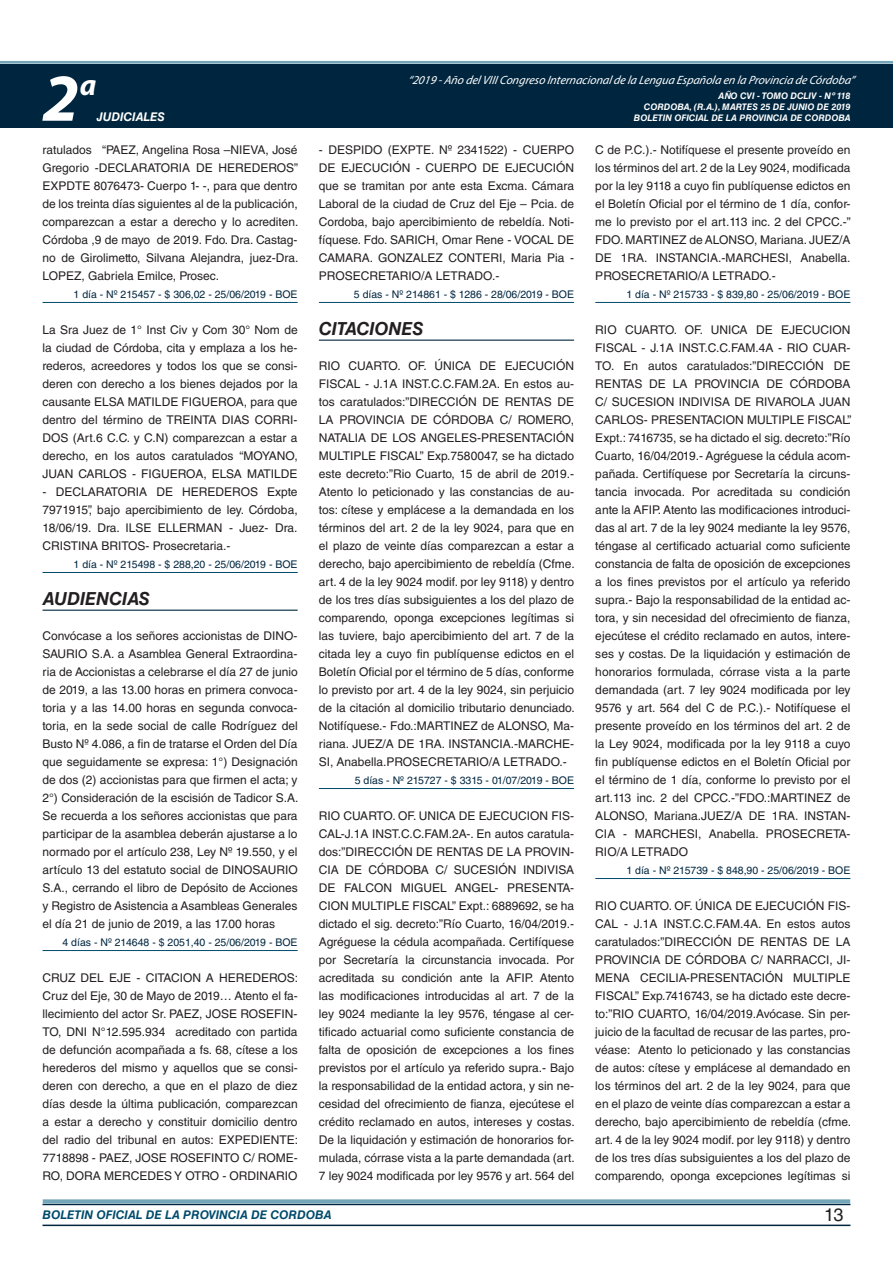
<style>
.page{position:relative;width:893px;height:1263px;background:#fff}
.page>*{position:absolute;margin:0;border:0;box-sizing:border-box;transform-origin:0 0}
.t1{font:italic 700 67.5px "Myriad Pro";color:#fff}
.t2{font:italic 700 30px "Myriad Pro";color:#fff}
.t3{font:italic 700 18px "Helvetica LT Std";color:#231f20}
.t4{font:18px "Helvetica LT Std";color:#231f20}
.t5{font:12px/18px "Helvetica LT Std";color:#231f20;text-align:justify}
.t6{font:italic 12px "Myriad Pro";color:#fff}
.t7{font:italic 700 12px "Helvetica LT Std";color:#004b6c}
.t8{font:italic 700 12px "Helvetica LT Std";color:#fff}
.t9{font:10.5px "Helvetica LT Std";color:#00263f}
.t10{font:italic 700 9px/10.8px "Helvetica LT Std";color:#fff;text-align:right}
</style>
<div class="page">
<div style="left:0;top:61px;width:893px;height:6px;background:#fff;opacity:.75"></div>
<div style="left:0;top:64px;width:893px;height:64px;background:#00263f"></div>
<hr style="left:43px;top:1224px;width:807px;height:2px;background:#00263f">
<div style="left:42px;top:1198px;width:809px;height:8px;background:#fff;opacity:.75"></div>
<hr style="left:43px;top:302px;width:255px;height:1px;background:#004b6c">
<hr style="left:43px;top:572px;width:255px;height:1px;background:#004b6c">
<hr style="left:43px;top:610px;width:255px;height:1px;background:#00263f">
<hr style="left:43px;top:950px;width:255px;height:1px;background:#004b6c">
<hr style="left:319px;top:302px;width:255px;height:1px;background:#004b6c">
<hr style="left:319px;top:340px;width:255px;height:1px;background:#00263f">
<hr style="left:319px;top:788px;width:255px;height:1px;background:#004b6c">
<hr style="left:595px;top:302px;width:255px;height:1px;background:#004b6c">
<hr style="left:595px;top:878px;width:255px;height:1px;background:#004b6c">
<h2 class="t2" style="left:80px;top:66px;width:18px">a</h2>
<p class="t6" style="left:408px;top:72px;width:448px">“2019 -Año delVIIICongreso Internacionalde la Lengua Esp añola en la Provincia de Córdoba”</p>
<h1 class="t1" style="left:43px;top:54px;width:38px">2</h1>
<p class="t10" style="left:644px;top:91px;width:208px">AÑO CVI - TOMO DCLIV - Nº 118<br>CORDOBA, (R.A.), MARTES 25 DE JUNIO DE 2019</p>
<p class="t8" style="left:97px;top:110px;width:70px">JUDICIALES</p>
<p class="t10" style="left:634px;top:112px;width:218px">BOLETIN OFICIAL DE LA PROVINCIA DE CORDOBA</p>
<p class="t5" style="left:43px;top:141px;width:257px">ratulados “PAEZ, Angelina Rosa –NIEVA, José Gregorio -DECLARATORIA DE HEREDEROS” EXPDTE 8076473- Cuerpo 1- -, para que dentro de los treinta días siguientes al de la publicación, comparezcan a estar a derecho y lo acrediten.<br>Córdoba ,9 de mayo de 2019. Fdo. Dra. Castag&shy;no de Girolimetto, Silvana Alejandra, juez-Dra.<br>LOPEZ, Gabriela Emilce, Prosec.</p>
<p class="t9" style="left:74px;top:288px;width:226px">1 día - Nº 215457 - $ 306,02 - 25/06/2019 - BOE</p>
<p class="t5" style="left:43px;top:321px;width:257px">La Sra Juez de 1° Inst Civ y Com 30° Nom de la ciudad de Córdoba, cita y emplaza a los he&shy;rederos, acreedores y todos los que se consi&shy;deren con derecho a los bienes dejados por la causante ELSA MATILDE FIGUEROA, para que dentro del término de TREINTA DIAS CORRI-DOS (Art.6 C.C. y C.N) comparezcan a estar a derecho, en los autos caratulados “MOYANO, JUAN CARLOS - FIGUEROA, ELSA MATILDE</p>
<p class="t5" style="left:43px;top:483px;width:257px">- DECLARATORIA DE HEREDEROS Expte 7971915”, bajo apercibimiento de ley. Córdoba, 18/06/19. Dra. ILSE ELLERMAN - Juez- Dra.<br>CRISTINA BRITOS- Prosecretaria.-</p>
<p class="t9" style="left:74px;top:558px;width:226px">1 día - Nº 215498 - $ 288,20 - 25/06/2019 - BOE</p>
<h3 class="t3" style="left:43px;top:588px;width:109px">AUDIENCIAS</h3>
<p class="t5" style="left:43px;top:627px;width:257px">Convócase a los señores accionistas de DINO-SAURIO S.A. a Asamblea General Extraordina&shy;ria de Accionistas a celebrarse el día 27 de junio de 2019, a las 13.00 horas en primera convoca&shy;toria y a las 14.00 horas en segunda convoca&shy;toria, en la sede social de calle Rodríguez del Busto Nº 4.086, a fin de tratarse el Orden del Día que seguidamente se expresa: 1°) Designación de dos (2) accionistas para que firmen el acta; y 2°) Consideración de la escisión de Tadicor S.A.<br>Se recuerda a los señores accionistas que para participar de la asamblea deberán ajustarse a lo normado por el artículo 238, Ley Nº 19.550, y el artículo 13 del estatuto social de DINOSAURIO S.A., cerrando el libro de Depósito de Acciones y Registro de Asistencia a Asambleas Generales el día 21 de junio de 2019, a las 17.00 horas</p>
<p class="t9" style="left:63px;top:936px;width:237px">4 días - Nº 214648 - $ 2051,40 - 25/06/2019 - BOE</p>
<p class="t5" style="left:43px;top:969px;width:257px">CRUZ DEL EJE - CITACION A HEREDEROS:<br>Cruz del Eje, 30 de Mayo de 2019… Atento el fa&shy;llecimiento del actor Sr. PAEZ, JOSE ROSEFIN-TO, DNI N°12.595.934 acreditado con partida de defunción acompañada a fs. 68, cítese a los herederos del mismo y aquellos que se consi&shy;deren con derecho, a que en el plazo de diez días desde la última publicación, comparezcan a estar a derecho y constituir domicilio dentro del radio del tribunal en autos: EXPEDIENTE:<br>7718898 - PAEZ, JOSE ROSEFINTO C/ ROME-RO, DORA MERCEDES Y OTRO - ORDINARIO</p>
<p class="t5" style="left:319px;top:141px;width:257px">- DESPIDO (EXPTE. Nº 2341522) - CUERPO DE EJECUCIÓN - CUERPO DE EJECUCIÓN que se tramitan por ante esta Excma. Cámara Laboral de la ciudad de Cruz del Eje – Pcia. de Cordoba, bajo apercibimiento de rebeldía. Noti&shy;fíquese. Fdo. SARICH, Omar Rene - VOCAL DE CAMARA. GONZALEZ CONTERI, Maria Pia - PROSECRETARIO/A LETRADO.-</p>
<p class="t9" style="left:354px;top:288px;width:222px">5 días - Nº 214861 - $ 1286 - 28/06/2019 - BOE</p>
<h3 class="t3" style="left:319px;top:318px;width:106px">CITACIONES</h3>
<p class="t5" style="left:319px;top:357px;width:257px">RIO CUARTO. OF. ÚNICA DE EJECUCIÓN FISCAL - J.1A INST.C.C.FAM.2A. En estos au&shy;tos caratulados:”DIRECCIÓN DE RENTAS DE LA PROVINCIA DE CÓRDOBA C/ ROMERO, NATALIA DE LOS ANGELES-PRESENTACIÓN MULTIPLE FISCAL” Exp.7580047, se ha dictado este decreto:”Rio Cuarto, 15 de abril de 2019.- Atento lo peticionado y las constancias de au&shy;tos: cítese y emplácese a la demandada en los términos del art. 2 de la ley 9024, para que en el plazo de veinte días comparezcan a estar a derecho, bajo apercibimiento de rebeldía (Cfme. art. 4 de la ley 9024 modif. por ley 9118) y dentro de los tres días subsiguientes a los del plazo de comparendo, oponga excepciones legítimas si las tuviere, bajo apercibimiento del art. 7 de la citada ley a cuyo fin publíquense edictos en el Boletín Oficial por el término de 5 días, conforme lo previsto por art. 4 de la ley 9024, sin perjuicio de la citación al domicilio tributario denunciado.<br>Notifíquese.- Fdo.:MARTINEZ de ALONSO, Ma&shy;riana. JUEZ/A DE 1RA. INSTANCIA.-MARCHE-SI, Anabella.PROSECRETARIO/A LETRADO.-</p>
<p class="t9" style="left:355px;top:774px;width:221px">5 días - Nº 215727 - $ 3315 - 01/07/2019 - BOE</p>
<p class="t5" style="left:319px;top:807px;width:257px">RIO CUARTO. OF. UNICA DE EJECUCION FIS-CAL-J.1A INST.C.C.FAM.2A-. En autos caratula&shy;dos:”DIRECCIÓN DE RENTAS DE LA PROVIN-CIA DE CÓRDOBA C/ SUCESIÓN INDIVISA DE FALCON MIGUEL ANGEL- PRESENTA-CION MULTIPLE FISCAL” Expt.: 6889692, se ha dictado el sig. decreto:”Río Cuarto, 16/04/2019.- Agréguese la cédula acompañada. Certifíquese por Secretaría la circunstancia invocada. Por acreditada su condición ante la AFIP. Atento las modificaciones introducidas al art. 7 de la ley 9024 mediante la ley 9576, téngase al cer&shy;tificado actuarial como suficiente constancia de falta de oposición de excepciones a los fines previstos por el artículo ya referido supra.- Bajo la responsabilidad de la entidad actora, y sin ne&shy;cesidad del ofrecimiento de fianza, ejecútese el crédito reclamado en autos, intereses y costas.<br>De la liquidación y estimación de honorarios for&shy;mulada, córrase vista a la parte demandada (art.<br>7 ley 9024 modificada por ley 9576 y art. 564 del</p>
<p class="t5" style="left:595px;top:141px;width:257px">C de P.C.).- Notifíquese el presente proveído en los términos del art. 2 de la Ley 9024, modificada por la ley 9118 a cuyo fin publíquense edictos en el Boletín Oficial por el término de 1 día, confor&shy;me lo previsto por el art.113 inc. 2 del CPCC.-” FDO. MARTINEZ de ALONSO, Mariana. JUEZ/A DE 1RA. INSTANCIA.-MARCHESI, Anabella.<br>PROSECRETARIO/A LETRADO.-</p>
<p class="t9" style="left:626px;top:288px;width:226px">1 día - Nº 215733 - $ 839,80 - 25/06/2019 - BOE</p>
<p class="t5" style="left:595px;top:321px;width:258px">RIO CUARTO. OF. UNICA DE EJECUCION FISCAL - J.1A INST.C.C.FAM.4A - RIO CUAR-TO. En autos caratulados:”DIRECCIÓN DE RENTAS DE LA PROVINCIA DE CÓRDOBA C/ SUCESION INDIVISA DE RIVAROLA JUAN CARLOS- PRESENTACION MULTIPLE FISCAL”.<br>Expt.: 7416735, se ha dictado el sig. decreto:”Río Cuarto, 16/04/2019.- Agréguese la cédula acom&shy;pañada. Certifíquese por Secretaría la circuns&shy;tancia invocada. Por acreditada su condición ante la AFIP. Atento las modificaciones introduci&shy;das al art. 7 de la ley 9024 mediante la ley 9576, téngase al certificado actuarial como suficiente constancia de falta de oposición de excepciones a los fines previstos por el artículo ya referido supra.- Bajo la responsabilidad de la entidad ac&shy;tora, y sin necesidad del ofrecimiento de fianza, ejecútese el crédito reclamado en autos, intere&shy;ses y costas. De la liquidación y estimación de honorarios formulada, córrase vista a la parte demandada (art. 7 ley 9024 modificada por ley 9576 y art. 564 del C de P.C.).- Notifíquese el presente proveído en los términos del art. 2 de la Ley 9024, modificada por la ley 9118 a cuyo fin publíquense edictos en el Boletín Oficial por el término de 1 día, conforme lo previsto por el art.113 inc. 2 del CPCC.-”FDO.:MARTINEZ de ALONSO, Mariana.JUEZ/A DE 1RA. INSTAN-CIA - MARCHESI, Anabella. PROSECRETA-RIO/A LETRADO</p>
<p class="t9" style="left:626px;top:864px;width:226px">1 día - Nº 215739 - $ 848,90 - 25/06/2019 - BOE</p>
<p class="t5" style="left:595px;top:897px;width:257px">RIO CUARTO. OF. ÚNICA DE EJECUCIÓN FIS-CAL - J.1A INST.C.C.FAM.4A. En estos autos caratulados:”DIRECCIÓN DE RENTAS DE LA PROVINCIA DE CÓRDOBA C/ NARRACCI, JI-MENA CECILIA-PRESENTACIÓN MULTIPLE FISCAL” Exp.7416743, se ha dictado este decre&shy;to:”RIO CUARTO, 16/04/2019.Avócase. Sin per&shy;juicio de la facultad de recusar de las partes, pro&shy;véase: Atento lo peticionado y las constancias de autos: cítese y emplácese al demandado en los términos del art. 2 de la ley 9024, para que en el plazo de veinte días comparezcan a estar a derecho, bajo apercibimiento de rebeldía (cfme. art. 4 de la ley 9024 modif. por ley 9118) y dentro de los tres días subsiguientes a los del plazo de comparendo, oponga excepciones legítimas si</p>
<p class="t7" style="left:43px;top:1208px;width:290px">BOLETIN OFICIAL DE LA PROVINCIA DE CORDOBA</p>
<h3 class="t4" style="left:824px;top:1204px;width:21px">13</h3>
</div>
